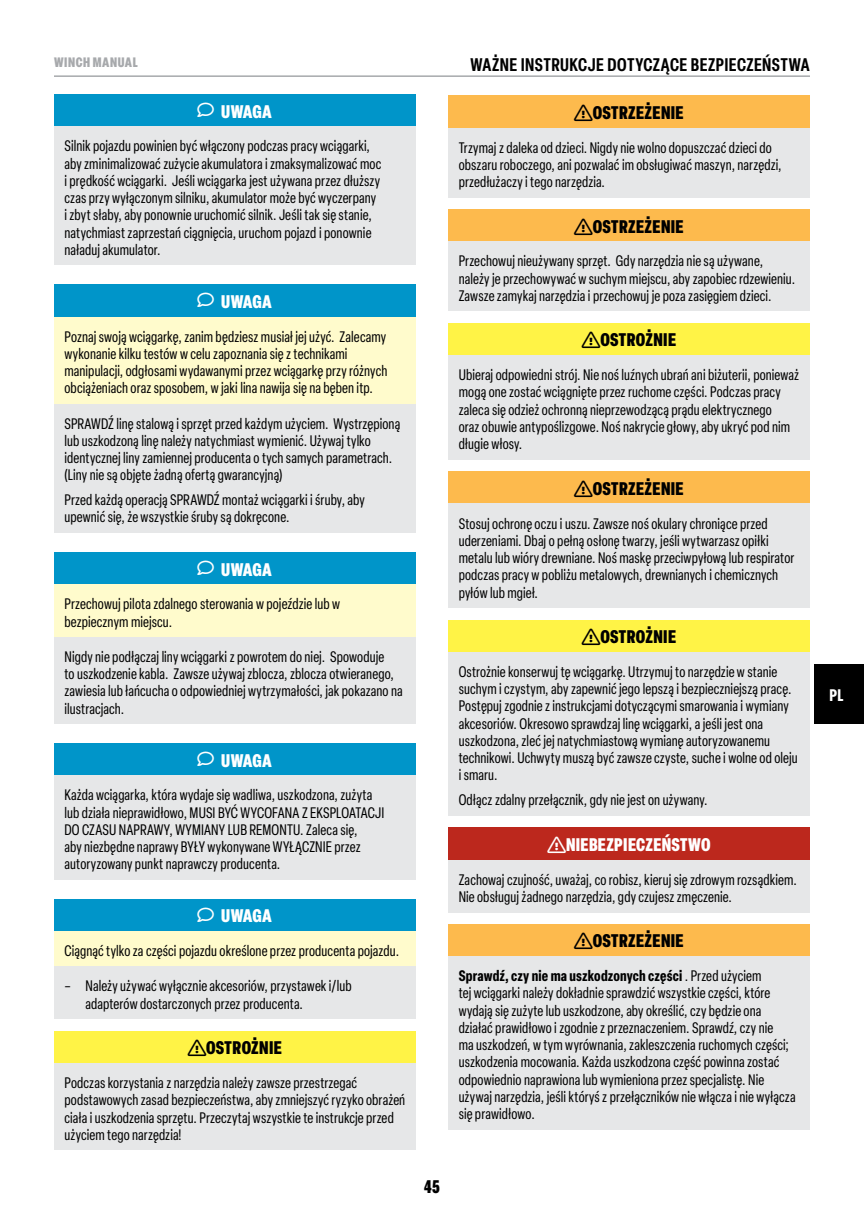
<style>
.page{position:relative;width:864px;height:1215px;background:#fff}
.page>*{position:absolute;margin:0;border:0;box-sizing:border-box;transform-origin:0 0}
.t1{font:900 condensed 18px "Elza";letter-spacing:.02em;color:#000}
.t2{font:900 condensed 18px "Elza";letter-spacing:.02em;color:#fff}
.t3{font:600 condensed 18px "Elza";letter-spacing:.025em;color:#000}
.t4{font:700 condensed 16.5px "Elza";color:#fff}
.t5{font:condensed 15px/17.2px "Elza";letter-spacing:.005em;color:#000}
.t6{font:900 condensed 13.5px "Elza";color:#a7a9ac}
.s1{font-weight:700}
</style>
<div class="page">
<hr style="left:54px;top:75px;width:756px;height:2px;background:#a7a9ac">
<div style="left:814px;top:664px;width:50px;height:60px;background:#000"></div>
<div style="left:54px;top:94px;width:362px;height:33px;background:#0095c9"></div>
<div style="left:54px;top:127px;width:362px;height:138px;background:#e6e7e8"></div>
<div style="left:54px;top:285px;width:362px;height:32px;background:#0095c9"></div>
<div style="left:54px;top:317px;width:362px;height:87px;background:#fffbcc"></div>
<div style="left:54px;top:404px;width:362px;height:129px;background:#e6e7e8"></div>
<div style="left:54px;top:552px;width:362px;height:33px;background:#0095c9"></div>
<div style="left:54px;top:585px;width:362px;height:52px;background:#fffbcc"></div>
<div style="left:54px;top:637px;width:362px;height:87px;background:#e6e7e8"></div>
<div style="left:54px;top:744px;width:362px;height:32px;background:#0095c9"></div>
<div style="left:54px;top:776px;width:362px;height:104px;background:#e6e7e8"></div>
<div style="left:54px;top:899px;width:362px;height:33px;background:#0095c9"></div>
<div style="left:54px;top:932px;width:362px;height:35px;background:#fffbcc"></div>
<div style="left:54px;top:967px;width:362px;height:52px;background:#e6e7e8"></div>
<div style="left:54px;top:1031px;width:362px;height:32px;background:#fff346"></div>
<div style="left:54px;top:1063px;width:362px;height:87px;background:#e6e7e8"></div>
<div style="left:448px;top:96px;width:362px;height:32px;background:#fdba4d"></div>
<div style="left:448px;top:128px;width:362px;height:70px;background:#e6e7e8"></div>
<div style="left:448px;top:210px;width:362px;height:32px;background:#fdba4d"></div>
<div style="left:448px;top:242px;width:362px;height:69px;background:#e6e7e8"></div>
<div style="left:448px;top:323px;width:362px;height:32px;background:#fff346"></div>
<div style="left:448px;top:355px;width:362px;height:105px;background:#e6e7e8"></div>
<div style="left:448px;top:472px;width:362px;height:32px;background:#fdba4d"></div>
<div style="left:448px;top:504px;width:362px;height:104px;background:#e6e7e8"></div>
<div style="left:448px;top:620px;width:362px;height:32px;background:#fff346"></div>
<div style="left:448px;top:652px;width:362px;height:164px;background:#e6e7e8"></div>
<div style="left:448px;top:828px;width:362px;height:32px;background:#bc281d"></div>
<div style="left:448px;top:860px;width:362px;height:52px;background:#e6e7e8"></div>
<div style="left:448px;top:924px;width:362px;height:32px;background:#fdba4d"></div>
<div style="left:448px;top:956px;width:362px;height:174px;background:#e6e7e8"></div>
<p class="t6" style="left:54px;top:52px;width:18px">WINCH</p>
<p class="t6" style="left:93px;top:52px;width:18px">MANUAL</p>
<p class="t3" style="left:470px;top:53px;width:341px">WAŻNE INSTRUKCJE DOTYCZĄCE BEZPIECZEŃSTWA</p>
<p class="t2" style="left:198px;top:98px;width:76px">◆ UWAGA</p>
<p class="t5" style="left:64px;top:137px;width:318px">Silnik pojazdu powinien być włączony podczas pracy wciągarki, aby zminimalizować zużycie akumulatora i zmaksymalizować moc i prędkość wciągarki. Jeśli wciągarka jest używana przez dłuższy czas przy wyłączonym silniku, akumulator może być wyczerpany i zbyt słaby, aby ponownie uruchomić silnik. Jeśli tak się stanie, natychmiast zaprzestań ciągnięcia, uruchom pojazd i ponownie naładuj akumulator.</p>
<p class="t2" style="left:198px;top:289px;width:76px">◆ UWAGA</p>
<p class="t5" style="left:64px;top:327px;width:324px">Poznaj swoją wciągarkę, zanim będziesz musiał jej użyć. Zalecamy wykonanie kilku testów w celu zapoznania się z technikami manipulacji, odgłosami wydawanymi przez wciągarkę przy różnych obciążeniach oraz sposobem, w jaki lina nawija się na bęben itp.</p>
<p class="t5" style="left:64px;top:414px;width:337px">SPRAWDŹ linę stalową i sprzęt przed każdym użyciem. Wystrzępioną lub uszkodzoną linę należy natychmiast wymienić. Używaj tylko identycznej liny zamiennej producenta o tych samych parametrach. (Liny nie są objęte żadną ofertą gwarancyjną)</p>
<p class="t5" style="left:64px;top:491px;width:302px">Przed każdą operacją SPRAWDŹ montaż wciągarki i śruby, aby upewnić się, że wszystkie śruby są dokręcone.</p>
<p class="t2" style="left:198px;top:556px;width:76px">◆ UWAGA</p>
<p class="t5" style="left:64px;top:595px;width:277px">Przechowuj pilota zdalnego sterowania w pojeździe lub w bezpiecznym miejscu.</p>
<p class="t5" style="left:64px;top:647px;width:340px">Nigdy nie podłączaj liny wciągarki z powrotem do niej. Spowoduje<br>to uszkodzenie kabla. Zawsze używaj zblocza, zblocza otwieranego, zawiesia lub łańcucha o odpowiedniej wytrzymałości, jak pokazano na ilustracjach.</p>
<p class="t2" style="left:198px;top:747px;width:76px">◆ UWAGA</p>
<p class="t5" style="left:64px;top:786px;width:321px">Każda wciągarka, która wydaje się wadliwa, uszkodzona, zużyta lub działa nieprawidłowo, MUSI BYĆ WYCOFANA Z EKSPLOATACJI DO CZASU NAPRAWY, WYMIANY LUB REMONTU. Zaleca się,<br>aby niezbędne naprawy BYŁY wykonywane WYŁĄCZNIE przez autoryzowany punkt naprawczy producenta.</p>
<p class="t2" style="left:198px;top:903px;width:76px">◆ UWAGA</p>
<p class="t5" style="left:64px;top:942px;width:336px">Ciągnąć tylko za części pojazdu określone przez producenta pojazdu.</p>
<p class="t5" style="left:86px;top:977px;width:268px;text-indent:-21px">– Należy używać wyłącznie akcesoriów, przystawek i/lub adapterów dostarczonych przez producenta.</p>
<p class="t1" style="left:188px;top:1035px;width:96px">❑OSTROŻNIE</p>
<p class="t5" style="left:64px;top:1074px;width:342px">Podczas korzystania z narzędzia należy zawsze przestrzegać podstawowych zasad bezpieczeństwa, aby zmniejszyć ryzyko obrażeń ciała i uszkodzenia sprzętu. Przeczytaj wszystkie te instrukcje przed użyciem tego narzędzia!</p>
<p class="t1" style="left:574px;top:99px;width:111px">❑OSTRZEŻENIE</p>
<p class="t5" style="left:459px;top:138px;width:324px">Trzymaj z daleka od dzieci. Nigdy nie wolno dopuszczać dzieci do obszaru roboczego, ani pozwalać im obsługiwać maszyn, narzędzi, przedłużaczy i tego narzędzia.</p>
<p class="t1" style="left:574px;top:213px;width:111px">❑OSTRZEŻENIE</p>
<p class="t5" style="left:459px;top:252px;width:338px">Przechowuj nieużywany sprzęt. Gdy narzędzia nie są używane, należy je przechowywać w suchym miejscu, aby zapobiec rdzewieniu.<br>Zawsze zamykaj narzędzia i przechowuj je poza zasięgiem dzieci.</p>
<p class="t1" style="left:582px;top:327px;width:96px">❑OSTROŻNIE</p>
<p class="t5" style="left:459px;top:366px;width:342px">Ubieraj odpowiedni strój. Nie noś luźnych ubrań ani biżuterii, ponieważ mogą one zostać wciągnięte przez ruchome części. Podczas pracy zaleca się odzież ochronną nieprzewodzącą prądu elektrycznego<br>oraz obuwie antypoślizgowe. Noś nakrycie głowy, aby ukryć pod nim długie włosy.</p>
<p class="t1" style="left:574px;top:476px;width:111px">❑OSTRZEŻENIE</p>
<p class="t5" style="left:459px;top:514px;width:337px">Stosuj ochronę oczu i uszu. Zawsze noś okulary chroniące przed uderzeniami. Dbaj o pełną osłonę twarzy, jeśli wytwarzasz opiłki metalu lub wióry drewniane. Noś maskę przeciwpyłową lub respirator podczas pracy w pobliżu metalowych, drewnianych i chemicznych pyłów lub mgieł.</p>
<p class="t1" style="left:582px;top:624px;width:96px">❑OSTROŻNIE</p>
<p class="t5" style="left:459px;top:662px;width:341px">Ostrożnie konserwuj tę wciągarkę. Utrzymuj to narzędzie w stanie suchym i czystym, aby zapewnić jego lepszą i bezpieczniejszą pracę.<br>Postępuj zgodnie z instrukcjami dotyczącymi smarowania i wymiany akcesoriów. Okresowo sprawdzaj linę wciągarki, a jeśli jest ona uszkodzona, zleć jej natychmiastową wymianę autoryzowanemu technikowi. Uchwyty muszą być zawsze czyste, suche i wolne od oleju i smaru.</p>
<p class="t5" style="left:459px;top:791px;width:250px">Odłącz zdalny przełącznik, gdy nie jest on używany.</p>
<p class="t2" style="left:547px;top:831px;width:165px">❑NIEBEZPIECZEŃSTWO</p>
<p class="t5" style="left:459px;top:870px;width:340px">Zachowaj czujność, uważaj, co robisz, kieruj się zdrowym rozsądkiem.<br>Nie obsługuj żadnego narzędzia, gdy czujesz zmęczenie.</p>
<p class="t1" style="left:574px;top:928px;width:111px">❑OSTRZEŻENIE</p>
<p class="t5" style="left:459px;top:967px;width:338px"><span class="s1">Sprawdź, czy nie ma uszkodzonych części</span> . Przed użyciem<br>tej wciągarki należy dokładnie sprawdzić wszystkie części, które wydają się zużyte lub uszkodzone, aby określić, czy będzie ona działać prawidłowo i zgodnie z przeznaczeniem. Sprawdź, czy nie<br>ma uszkodzeń, w tym wyrównania, zakleszczenia ruchomych części; uszkodzenia mocowania. Każda uszkodzona część powinna zostać odpowiednio naprawiona lub wymieniona przez specjalistę. Nie używaj narzędzia, jeśli któryś z przełączników nie włącza i nie wyłącza się prawidłowo.</p>
<p class="t1" style="left:424px;top:1174px;width:17px">45</p>
<p class="t4" style="left:829px;top:683px;width:16px">PL</p>
</div>
